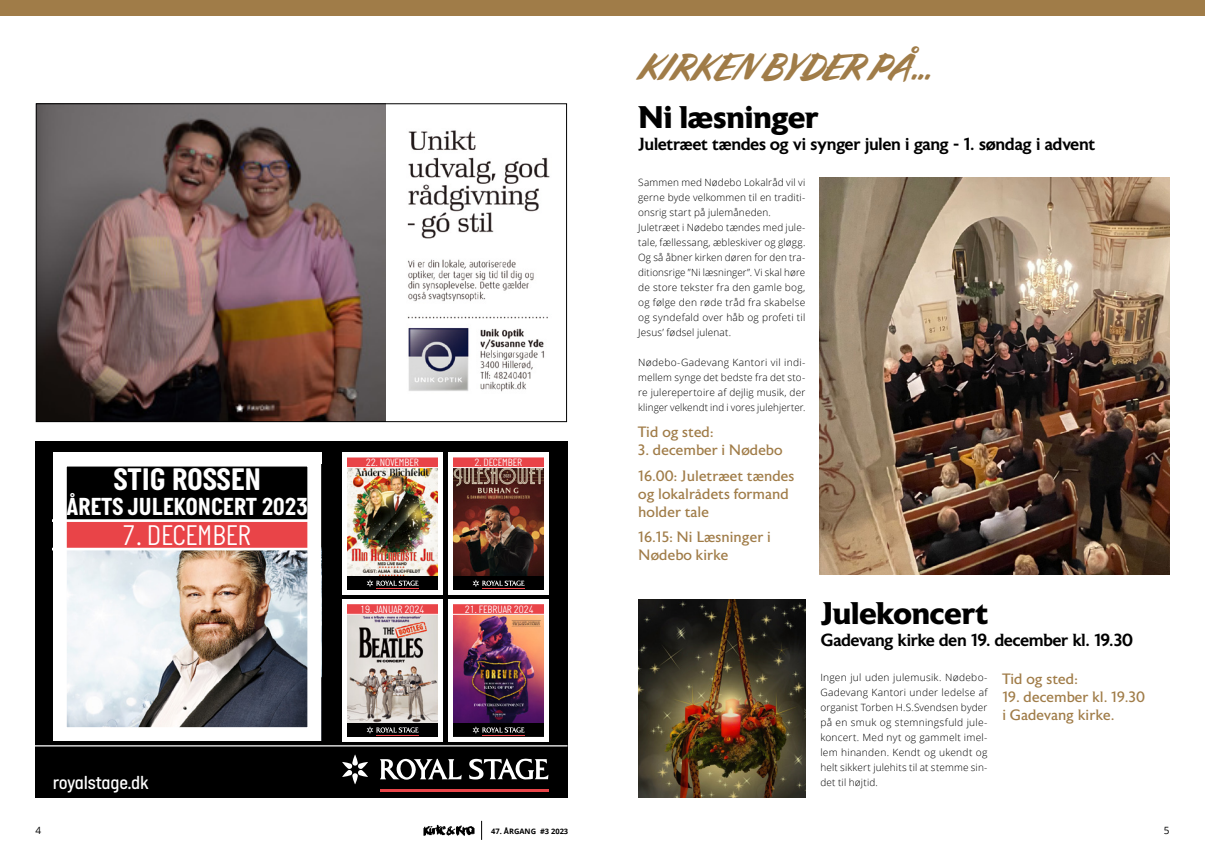
<style>
.page{position:relative;width:1205px;height:851px;background:#fff}
.page>*{position:absolute;margin:0;border:0;box-sizing:border-box;transform-origin:0 0}
.t1{font:37.5px "Cortado";letter-spacing:-.005em;color:#a07c48}
.t2{font:700 31.88px "Italian Plate No 1";color:#fff}
.t3{font:700 31.25px "Astoria";letter-spacing:-.015em;color:#000}
.t4{font:300 29px "Italian Plate No 1";color:#fff}
.t5{font:700 25.25px "Italian Plate No 1";color:#fff}
.t6{font:700 20.12px "Italian Plate No 1";color:#fff}
.t7{font:500 19.25px "Italian Plate No 1";letter-spacing:-.01em;color:#fff}
.t8{font:500 17.5px "Astoria";letter-spacing:-.015em;color:#000}
.t9{font:15px/18px "Astoria";color:#a07c48}
.t10{font:300 10.88px "Italian Plate No 1";color:#fff}
.t11{font:300 10px/15px "Open Sans";letter-spacing:.015em;color:#000;text-align:justify}
.t12{font:10px "Open Sans";color:#000}
.t13{font:700 7.5px "Open Sans";color:#000}
</style>
<div class="page">
<div style="left:0;top:0;width:1205px;height:16px;background:#a07c48"></div>
<img style="left:407px;top:130px;width:143px;height:262px">
<img style="left:38px;top:105px;width:348px;height:315px">
<svg style="left:35px;top:441px;width:532px;height:356px;background:#1c1c1c"></svg>
<svg style="left:469px;top:758px;width:79px;height:21px"></svg>
<svg style="left:380px;top:758px;width:82px;height:21px"></svg>
<hr style="left:380px;top:789px;width:168px;height:2px;background:#e94448">
<svg style="left:342px;top:754px;width:26px;height:30px"></svg>
<hr style="left:35px;top:745px;width:532px;height:1px;background:#fff">
<img style="left:68px;top:550px;width:238px;height:175px">
<div style="left:65px;top:464px;width:250px;height:58px;background:#000"></div>
<svg style="left:68px;top:519px;width:238px;height:31px;background:#ea6164"></svg>
<div style="left:53px;top:452px;width:268px;height:288px;border:14px solid #fff"></div>
<svg style="left:453px;top:575px;width:91px;height:15px"></svg>
<img style="left:453px;top:468px;width:91px;height:107px">
<svg style="left:453px;top:457px;width:91px;height:11px"></svg>
<div style="left:448px;top:455px;width:5px;height:136px;background:#fff"></div>
<hr style="left:544px;top:455px;width:4px;height:136px;background:#fff">
<hr style="left:448px;top:590px;width:100px;height:4px;background:#fff">
<div style="left:448px;top:452px;width:100px;height:5px;background:#fff"></div>
<svg style="left:347px;top:722px;width:91px;height:14px"></svg>
<img style="left:347px;top:614px;width:91px;height:108px">
<svg style="left:347px;top:603px;width:91px;height:11px"></svg>
<div style="left:342px;top:601px;width:5px;height:137px;background:#fff"></div>
<hr style="left:438px;top:601px;width:4px;height:137px;background:#fff">
<div style="left:342px;top:736px;width:100px;height:5px;background:#fff"></div>
<hr style="left:342px;top:599px;width:100px;height:4px;background:#fff">
<svg style="left:453px;top:722px;width:90px;height:14px"></svg>
<img style="left:453px;top:614px;width:90px;height:108px">
<svg style="left:453px;top:604px;width:90px;height:10px"></svg>
<svg style="left:347px;top:575px;width:90px;height:14px"></svg>
<img style="left:347px;top:468px;width:90px;height:107px">
<svg style="left:347px;top:457px;width:90px;height:11px"></svg>
<img style="left:819px;top:177px;width:350px;height:397px">
<img style="left:638px;top:599px;width:167px;height:198px">
<svg style="left:481px;top:820px;width:1px;height:19px"></svg>
<img style="left:423px;top:824px;width:52px;height:12px">
<h2 class="t2" style="left:114px;top:462px;width:149px">STIG ROSSEN</h2>
<h3 class="t5" style="left:67px;top:493px;width:243px">ÅRETS JULEKONCERT 2023</h3>
<h3 class="t6" style="left:71px;top:500px;width:235px">JULEKONCERT MED STIG ROSSEN</h3>
<h3 class="t4" style="left:123px;top:519px;width:129px">7. DECEMBER</h3>
<p class="t10" style="left:366px;top:456px;width:55px">22. NOVEMBER</p>
<p class="t10" style="left:474px;top:456px;width:49px">2. DECEMBER</p>
<p class="t10" style="left:360px;top:603px;width:66px">19. JANUAR 2024</p>
<p class="t10" style="left:465px;top:603px;width:70px">21. FEBRUAR 2024</p>
<h3 class="t7" style="left:53px;top:772px;width:97px">royalstage.dk</h3>
<h1 class="t1" style="left:639px;top:45px;width:297px">KIRKEN BYDER PÅ...</h1>
<h3 class="t3" style="left:638px;top:99px;width:182px">Ni læsninger</h3>
<h3 class="t8" style="left:638px;top:135px;width:458px">Juletræet tændes og vi synger julen i gang - 1. søndag i advent</h3>
<p class="t11" style="left:638px;top:174px;width:169px;text-align:left">Sammen med Nødebo Lokalråd vil vi gerne byde velkommen til en traditi&shy;onsrig start på julemåneden.<br>Juletræet i Nødebo tændes med jule&shy;tale, fællessang, æbleskiver og gløgg.<br>Og så åbner kirken døren for den tra&shy;ditionsrige ”Ni læsninger”. Vi skal høre de store tekster fra den gamle bog, og følge den røde tråd fra skabelse og syndefald over håb og profeti til Jesus’ fødsel julenat.</p>
<p class="t11" style="left:638px;top:354px;width:169px">Nødebo-Gadevang Kantori vil indi&shy;mellem synge det bedste fra det sto&shy;re julerepertoire af dejlig musik, der klinger velkendt ind i vores julehjerter.</p>
<h3 class="t9" style="left:638px;top:423px;width:77px">Tid og sted:</h3>
<h3 class="t9" style="left:638px;top:437px;width:158px;line-height:26.2px">3. december i Nødebo<br>16.00: Juletræet tændes</h3>
<h3 class="t9" style="left:638px;top:485px;width:152px">og lokalrådets formand holder tale</h3>
<h3 class="t9" style="left:638px;top:528px;width:134px">16.15: Ni Læsninger i<br>Nødebo kirke</h3>
<h3 class="t3" style="left:821px;top:594px;width:169px">Julekoncert</h3>
<h3 class="t8" style="left:821px;top:630px;width:314px">Gadevang kirke den 19. december kl. 19.30</h3>
<p class="t11" style="left:820px;top:669px;width:169px">Ingen jul uden julemusik. Nødebo-Gadevang Kantori under ledelse af organist Torben H.S.Svendsen byder på en smuk og stemningsfuld jule&shy;koncert. Med nyt og gammelt imel&shy;lem hinanden. Kendt og ukendt og helt sikkert julehits til at stemme sin&shy;det til højtid.</p>
<h3 class="t9" style="left:1002px;top:670px;width:77px">Tid og sted:</h3>
<h3 class="t9" style="left:1002px;top:688px;width:144px">19. december kl. 19.30 i Gadevang kirke.</h3>
<p class="t12" style="left:35px;top:823px;width:7px">4</p>
<p class="t13" style="left:491px;top:825px;width:79px">47. ÅRGANG #3 2023</p>
<p class="t12" style="left:1164px;top:823px;width:7px">5</p>
</div>
